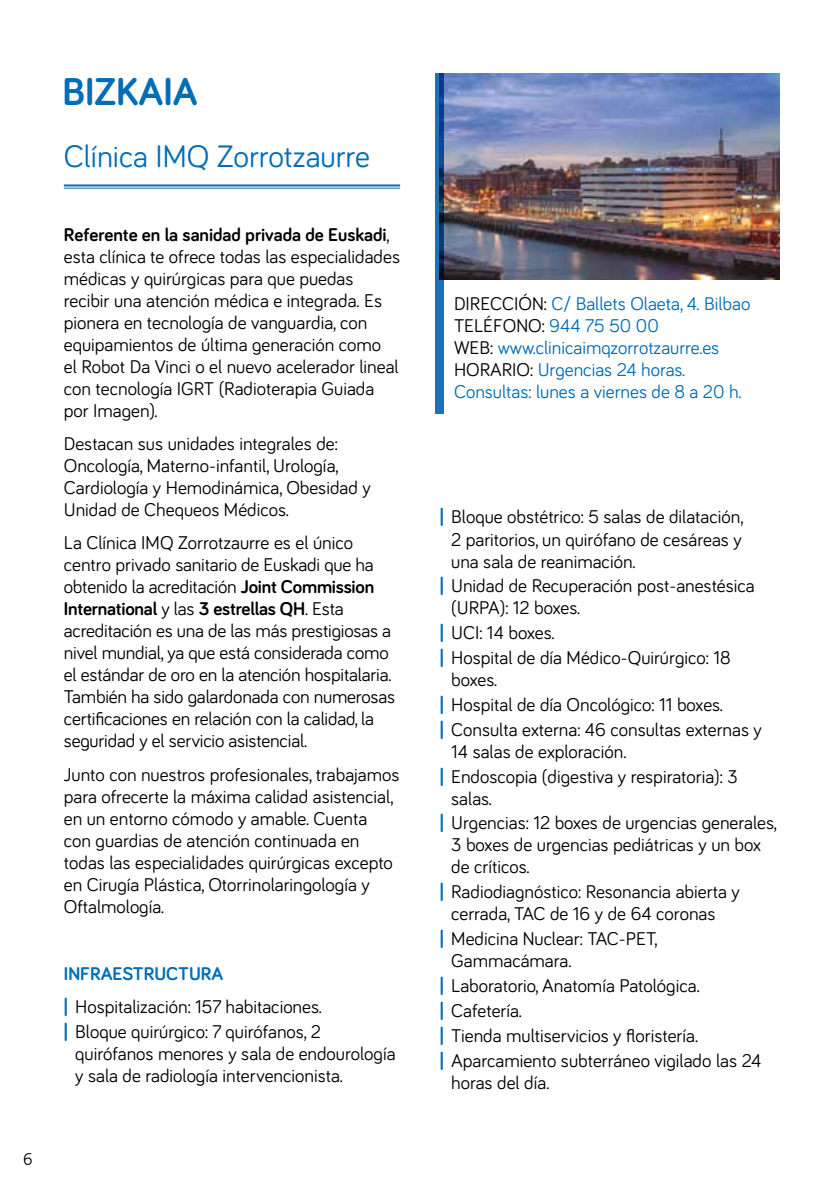
<style>
.page{position:relative;width:840px;height:1191px;background:#fff}
.page>*{position:absolute;margin:0;border:0;box-sizing:border-box;transform-origin:0 0}
.t1{font:700 40px "Bariol";color:#006db7}
.t2{font:32px "Bariol";color:#006db7}
.t3{font:19px/22px "Bariol";color:#000}
.t4{font:19px/22px "Bariol";color:#006db7}
.t5{font:300 17px "Frutiger LT";color:#000}
.s1{font-weight:700}
.s2{font-weight:700;color:#006db7}
.s3{color:#000}
</style>
<div class="page">
<hr style="left:64px;top:184px;width:336px;height:2px;background:#006db7">
<hr style="left:64px;top:188px;width:336px;height:1px;background:#006db7">
<img style="left:444px;top:74px;width:335px;height:205px">
<svg style="left:435px;top:74px;width:9px;height:340px;background:#175c9d"></svg>
<p class="t5" style="left:23px;top:1149px;width:11px">6</p>
<h1 class="t1" style="left:62px;top:64px;width:137px">BIZKAIA</h1>
<h2 class="t2" style="left:64px;top:135px;width:307px">Clínica IMQ Zorrotzaurre</h2>
<p class="t3" style="left:64px;top:222px;width:337px"><span class="s1">Referente en la sanidad privada de Euskadi</span>, esta clínica te ofrece todas las especialidades médicas y quirúrgicas para que puedas recibir una atención médica e integrada. Es pionera en tecnología de vanguardia, con equipamientos de última generación como<br>el Robot Da Vinci o el nuevo acelerador lineal con tecnología IGRT (Radioterapia Guiada por Imagen).</p>
<p class="t3" style="left:64px;top:432px;width:308px">Destacan sus unidades integrales de:<br>Oncología, Materno-infantil, Urología, Cardiología y Hemodinámica, Obesidad y Unidad de Chequeos Médicos.</p>
<p class="t3" style="left:64px;top:531px;width:333px">La Clínica IMQ Zorrotzaurre es el único centro privado sanitario de Euskadi que ha obtenido la acreditación <span class="s1">Joint Commission International</span> y las <span class="s1">3 estrellas QH</span>. Esta acreditación es una de las más prestigiosas a nivel mundial, ya que está considerada como el estándar de oro en la atención hospitalaria.<br>También ha sido galardonada con numerosas certificaciones en relación con la calidad, la seguridad y el servicio asistencial.</p>
<p class="t3" style="left:64px;top:762px;width:337px">Junto con nuestros profesionales, trabajamos para ofrecerte la máxima calidad asistencial, en un entorno cómodo y amable. Cuenta<br>con guardias de atención continuada en todas las especialidades quirúrgicas excepto en Cirugía Plástica, Otorrinolaringología y Oftalmología.</p>
<p class="t3" style="left:64px;top:955px;width:258px;line-height:33.4px"><span class="s2">INFRAESTRUCTURA<br>|</span> Hospitalización: 157 habitaciones.</p>
<p class="t3" style="left:75px;top:1019px;width:322px;text-indent:-11px"><span class="s2">|</span> Bloque quirúrgico: 7 quirófanos, 2 quirófanos menores y sala de endourología y sala de radiología intervencionista.</p>
<p class="t4" style="left:454px;top:292px;width:297px"><span class="s3">DIRECCIÓN:</span> C/ Ballets Olaeta, 4. Bilbao <span class="s3">TELÉFONO:</span> 944 75 50 00<br><span class="s3">WEB:</span> www.clinicaimqzorrotzaurre.es <span class="s3">HORARIO:</span> Urgencias 24 horas.<br>Consultas: lunes a viernes de 8 a 20 h.</p>
<p class="t3" style="left:451px;top:505px;width:293px;text-align:justify;text-indent:-11px"><span class="s2">|</span> Bloque obstétrico: 5 salas de dilatación, 2 paritorios, un quirófano de cesáreas y una sala de reanimación.</p>
<p class="t3" style="left:451px;top:574px;width:305px;text-indent:-11px"><span class="s2">|</span> Unidad de Recuperación post-anestésica (URPA): 12 boxes.</p>
<p class="t3" style="left:439px;top:619px;width:292px;line-height:24.8px"><span class="s2">|</span> UCI: 14 boxes.<br><span class="s2">|</span> Hospital de día Médico-Quirúrgico: 18</p>
<p class="t3" style="left:439px;top:666px;width:323px;line-height:24.8px;text-indent:11px">boxes.<br><span class="s2">|</span> Hospital de día Oncológico: 11 boxes.<br><span class="s2">|</span> Consulta externa: 46 consultas externas y</p>
<p class="t3" style="left:439px;top:738px;width:299px;line-height:24.8px;text-indent:11px">14 salas de exploración.<br><span class="s2">|</span> Endoscopia (digestiva y respiratoria): 3</p>
<p class="t3" style="left:439px;top:785px;width:338px;line-height:24.8px;text-indent:11px">salas.<br><span class="s2">|</span> Urgencias: 12 boxes de urgencias generales,</p>
<p class="t3" style="left:451px;top:833px;width:311px">3 boxes de urgencias pediátricas y un box de críticos.</p>
<p class="t3" style="left:451px;top:880px;width:290px;text-indent:-11px"><span class="s2">|</span> Radiodiagnóstico: Resonancia abierta y cerrada, TAC de 16 y de 64 coronas</p>
<p class="t3" style="left:451px;top:927px;width:208px;text-indent:-11px"><span class="s2">|</span> Medicina Nuclear: TAC-PET,<br>Gammacámara.</p>
<p class="t3" style="left:439px;top:972px;width:323px;line-height:24.8px"><span class="s2">|</span> Laboratorio, Anatomía Patológica.<br><span class="s2">|</span> Cafetería.<br><span class="s2">|</span> Tienda multiservicios y floristería.<br><span class="s2">|</span> Aparcamiento subterráneo vigilado las 24</p>
<p class="t3" style="left:451px;top:1070px;width:98px">horas del día.</p>
</div>
